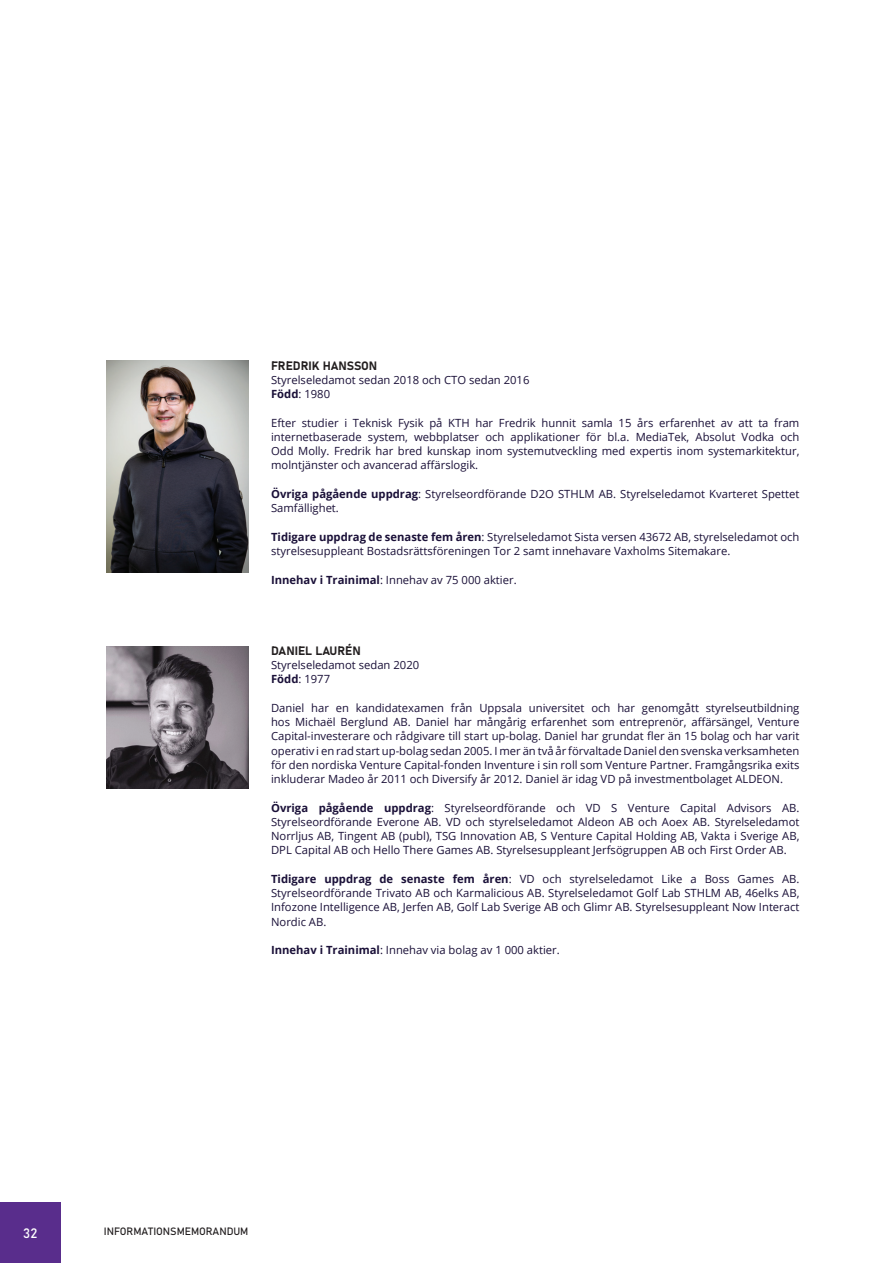
<style>
.page{position:relative;width:893px;height:1263px;background:#fff}
.page>*{position:absolute;margin:0;border:0;box-sizing:border-box;transform-origin:0 0}
.t1{font:13.5px "Bahnschrift";color:#fff}
.t2{font:12px "Bahnschrift";color:#231f20}
.t3{font:11.25px/14.2px "Open Sans";color:#1a1038}
.t4{font:10.5px "Bahnschrift";color:#231f20}
.s1{font-weight:700}
</style>
<div class="page">
<div style="left:0;top:1202px;width:61px;height:61px;background:#592d8c"></div>
<img style="left:107px;top:360px;width:142px;height:213px">
<img style="left:107px;top:646px;width:142px;height:142px">
<p class="t2" style="left:271px;top:356px;width:108px">FREDRIK HANSSON</p>
<p class="t3" style="left:271px;top:372px;width:260px">Styrelseledamot sedan 2018 och CTO sedan 2016<br><span class="s1">Född</span>: 1980</p>
<p class="t3" style="left:271px;top:415px;width:530px;text-align:justify">Efter studier i Teknisk Fysik på KTH har Fredrik hunnit samla 15 års erfarenhet av att ta fram internetbaserade system, webbplatser och applikationer för bl.a. MediaTek, Absolut Vodka och Odd Molly. Fredrik har bred kunskap inom systemutveckling med expertis inom systemarkitektur, molntjänster och avancerad affärslogik.</p>
<p class="t3" style="left:271px;top:486px;width:530px"><span class="s1">Övriga pågående uppdrag</span>: Styrelseordförande D2O STHLM AB. Styrelseledamot Kvarteret Spettet<br>Samfällighet.</p>
<p class="t3" style="left:271px;top:529px;width:530px"><span class="s1">Tidigare uppdrag de senaste fem åren</span>: Styrelseledamot Sista versen 43672 AB, styrelseledamot och styrelsesuppleant Bostadsrättsföreningen Tor 2 samt innehavare Vaxholms Sitemakare.</p>
<p class="t3" style="left:271px;top:572px;width:247px"><span class="s1">Innehav i Trainimal</span>: Innehav av 75 000 aktier.</p>
<p class="t2" style="left:271px;top:641px;width:91px">DANIEL LAURÉN</p>
<p class="t3" style="left:271px;top:657px;width:150px">Styrelseledamot sedan 2020<br><span class="s1">Född</span>: 1977</p>
<p class="t3" style="left:271px;top:700px;width:530px;text-align:justify">Daniel har en kandidatexamen från Uppsala universitet och har genomgått styrelseutbildning hos Michaël Berglund AB. Daniel har mångårig erfarenhet som entreprenör, affärsängel, Venture Capital-investerare och rådgivare till start up-bolag. Daniel har grundat fler än 15 bolag och har varit operativ i en rad start up-bolag sedan 2005. I mer än två år förvaltade Daniel den svenska verksamheten för den nordiska Venture Capital-fonden Inventure i sin roll som Venture Partner. Framgångsrika exits inkluderar Madeo år 2011 och Diversify år 2012. Daniel är idag VD på investmentbolaget ALDEON.</p>
<p class="t3" style="left:271px;top:800px;width:530px;text-align:justify"><span class="s1">Övriga pågående uppdrag</span>: Styrelseordförande och VD S Venture Capital Advisors AB.<br>Styrelseordförande Everone AB. VD och styrelseledamot Aldeon AB och Aoex AB. Styrelseledamot Norrljus AB, Tingent AB (publ), TSG Innovation AB, S Venture Capital Holding AB, Vakta i Sverige AB, DPL Capital AB och Hello There Games AB. Styrelsesuppleant Jerfsögruppen AB och First Order AB.</p>
<p class="t3" style="left:271px;top:871px;width:530px;text-align:justify"><span class="s1">Tidigare uppdrag de senaste fem åren</span>: VD och styrelseledamot Like a Boss Games AB.<br>Styrelseordförande Trivato AB och Karmalicious AB. Styrelseledamot Golf Lab STHLM AB, 46elks AB, Infozone Intelligence AB, Jerfen AB, Golf Lab Sverige AB och Glimr AB. Styrelsesuppleant Now Interact Nordic AB.</p>
<p class="t3" style="left:271px;top:942px;width:290px"><span class="s1">Innehav i Trainimal</span>: Innehav via bolag av 1 000 aktier.</p>
<p class="t1" style="left:23px;top:1222px;width:16px">32</p>
<p class="t4" style="left:104px;top:1223px;width:146px">INFORMATIONSMEMORANDUM</p>
</div>
